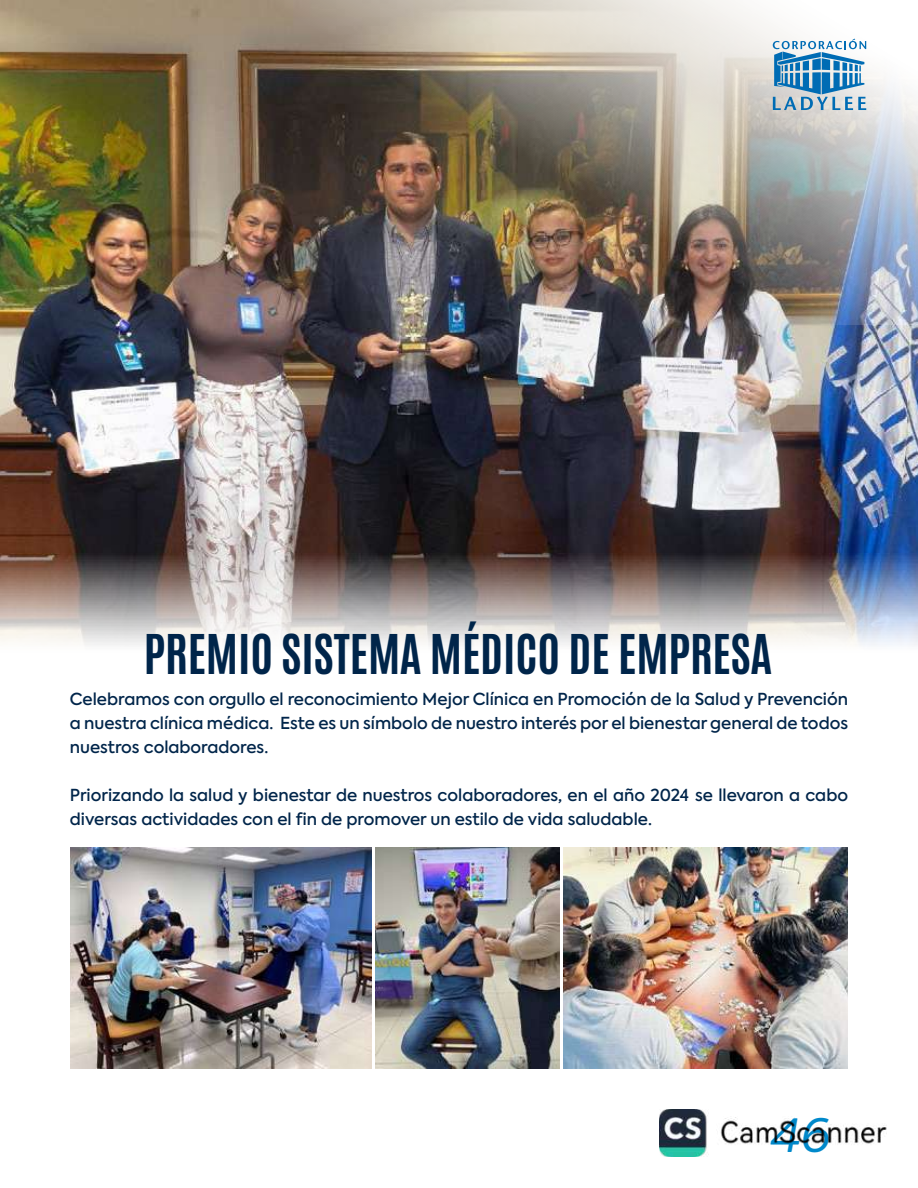
<style>
.page{position:relative;width:918px;height:1188px;background:#fff}
.page>*{position:absolute;margin:0;border:0;box-sizing:border-box;transform-origin:0 0}
.t1{font:italic 48px "Amsi Pro";color:#0089cb}
.t2{font:46.65px "Antonio";color:#00254a}
.t3{font:500 16.5px/24px "Axiforma";color:#00254a;text-align:justify}
</style>
<div class="page">
<img style="left:0;top:324px;width:918px;height:52px">
<img style="left:0;top:0;width:918px;height:324px">
<img style="left:0;top:376px;width:918px;height:270px">
<svg style="left:773px;top:39px;width:93px;height:71px"></svg>
<img style="left:376px;top:848px;width:183px;height:220px">
<img style="left:563px;top:848px;width:284px;height:221px">
<img style="left:71px;top:848px;width:300px;height:220px">
<img style="left:659px;top:1109px;width:227px;height:47px">
<h2 class="t2" style="left:144px;top:621px;width:630px">PREMIO SISTEMA MÉDICO DE EMPRESA</h2>
<p class="t3" style="left:70px;top:687px;width:780px">Celebramos con orgullo el reconocimiento Mejor Clínica en Promoción de la Salud y Prevención a nuestra clínica médica. Este es un símbolo de nuestro interés por el bienestar general de todos nuestros colaboradores.</p>
<p class="t3" style="left:70px;top:783px;width:780px">Priorizando la salud y bienestar de nuestros colaboradores, en el año 2024 se llevaron a cabo diversas actividades con el fin de promover un estilo de vida saludable.</p>
<h1 class="t1" style="left:769px;top:1103px;width:63px">46</h1>
</div>
